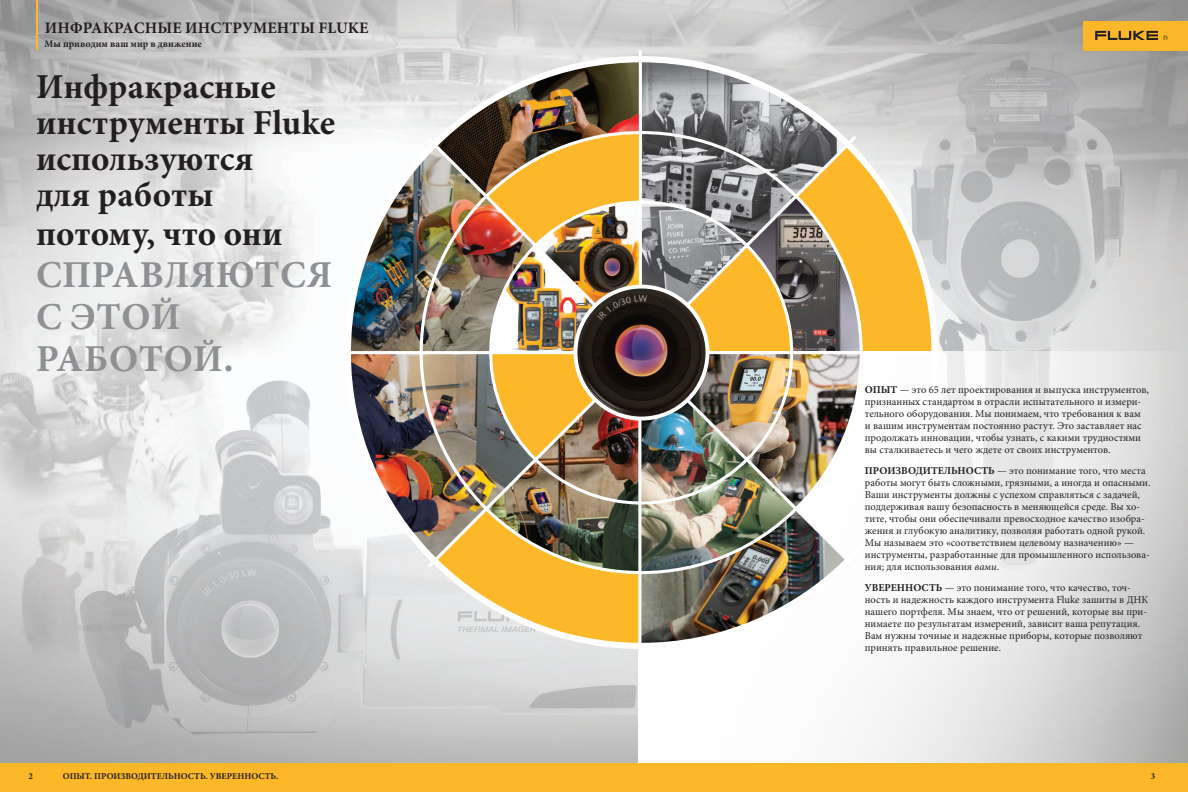
<style>
.page{position:relative;width:1188px;height:792px;background:#fff}
.page>*{position:absolute;margin:0;border:0;box-sizing:border-box;transform-origin:0 0}
.t1{font:700 38px/42px "Minion Pro";letter-spacing:.01em;color:#8e9093}
.t2{font:700 35px/36px "Minion Pro";color:#231f20}
.t3{font:700 16px "Minion Pro";letter-spacing:.01em;color:#231f20}
.t4{font:10.5px/12px "Minion Pro";color:#231f20}
.t5{font:700 10.5px "Minion Pro";color:#231f20}
.t6{font:700 10px "Minion Pro";color:#231f20}
.t7{font:700 9px "Minion Pro";color:#231f20}
.s1{font-size:40.5px}
.s2{font-weight:700}
.s3{font-style:italic}
</style>
<div class="page">
<img style="left:0;top:0;width:1188px;height:763px">
<img style="left:911px;top:59px;width:108px;height:292px">
<img style="left:79px;top:380px;width:559px;height:355px">
<svg style="left:638px;top:351px;width:550px;height:412px"></svg>
<img style="left:640px;top:304px;width:48px;height:97px">
<svg style="left:436px;top:571px;width:202px;height:74px;background:#f3cb74"></svg>
<img style="left:350px;top:354px;width:74px;height:206px">
<img style="left:487px;top:401px;width:196px;height:172px">
<svg style="left:860px;top:145px;width:73px;height:206px;background:#f1c972"></svg>
<img style="left:349px;top:146px;width:75px;height:205px">
<img style="left:688px;top:352px;width:177px;height:157px">
<img style="left:642px;top:61px;width:205px;height:141px">
<img style="left:860px;top:196px;width:3px;height:142px">
<img style="left:641px;top:202px;width:42px;height:102px">
<img style="left:641px;top:510px;width:207px;height:135px">
<img style="left:435px;top:59px;width:204px;height:71px">
<hr style="left:639px;top:50px;width:3px;height:236px;background:#fff">
<hr style="left:707px;top:351px;width:235px;height:3px;background:#fff">
<hr style="left:638px;top:418px;width:3px;height:236px;background:#fff">
<img style="left:683px;top:395px;width:176px;height:177px">
<svg style="left:683px;top:133px;width:177px;height:219px;background:#a38e66"></svg>
<hr style="left:341px;top:351px;width:234px;height:3px;background:#fff">
<img style="left:424px;top:130px;width:216px;height:441px">
<hr style="left:36px;top:0;width:2px;height:50px;background:#fcb828">
<div style="left:1084px;top:22px;width:104px;height:29px;background:#fcb828"></div>
<svg style="left:1095px;top:31px;width:73px;height:10px"></svg>
<div style="left:0;top:763px;width:1188px;height:29px;background:#fcb828"></div>
<h3 class="t3" style="left:45px;top:17px;width:153px">Инфракрасные ИНСТ</h3>
<h3 class="t3" style="left:232px;top:17px;width:23px">РУМЕНТЫ</h3>
<h3 class="t3" style="left:318px;top:17px;width:52px">FLUKE</h3>
<p class="t6" style="left:45px;top:37px;width:159px">Мы приводим ваш мир в движение</p>
<h2 class="t2" style="left:36px;top:69px;width:301px">Инфракрасные инструменты Fluke используются<br>для работы</h2>
<h2 class="t2" style="left:36px;top:216px;width:248px">потому, что они</h2>
<h1 class="t1" style="left:36px;top:254px;width:298px">справляются с этой работой<span class="s1">.</span></h1>
<p class="t5" style="left:865px;top:382px;width:9px">ОПЫТ</p>
<p class="t4" style="left:865px;top:384px;width:286px;text-indent:35px">— это 65 лет проектирования и выпуска инструментов, признанных стандартом в отрасли испытательного и измери&shy;тельного оборудования. Мы понимаем, что требования к вам и вашим инструментам постоянно растут. Это заставляет нас продолжать инновации, чтобы узнать, с какими трудностями вы сталкиваетесь и чего ждете от своих инструментов.</p>
<p class="t5" style="left:865px;top:463px;width:23px">ПРОИЗВОДИТЕЛ</p>
<p class="t5" style="left:951px;top:463px;width:15px">ЬНОСТ</p>
<p class="t4" style="left:865px;top:465px;width:287px;text-indent:123px"><span class="s2">Ь</span> — это понимание того, что места работы могут быть сложными, грязными, а иногда и опасными.<br>Ваши инструменты должны с успехом справляться с задачей, поддерживая вашу безопасность в меняющейся среде. Вы хо&shy;тите, чтобы они обеспечивали превосходное качество изобра&shy;жения и глубокую аналитику, позволяя работать одной рукой.<br>Мы называем это «соответствием целевому назначению» — инструменты, разработанные для промышленного использова&shy;ния; для использования <span class="s3">вами</span>.</p>
<p class="t5" style="left:865px;top:580px;width:8px">УВЕ</p>
<p class="t5" style="left:885px;top:580px;width:15px">РЕННОСТ</p>
<p class="t4" style="left:865px;top:582px;width:285px;text-indent:71px"><span class="s2">Ь</span> — это понимание того, что качество, точ&shy;ность и надежность каждого инструмента Fluke зашиты в ДНК нашего портфеля. Мы знаем, что от решений, которые вы при&shy;нимаете по результатам измерений, зависит ваша репутация.<br>Вам нужны точные и надежные приборы, которые позволяют принять правильное решение.</p>
<p class="t7" style="left:28px;top:770px;width:6px">2</p>
<p class="t7" style="left:63px;top:770px;width:8px">ОПЫТ</p>
<p class="t7" style="left:90px;top:770px;width:24px">. ПРОИЗВОДИТЕЛ</p>
<p class="t7" style="left:168px;top:770px;width:13px">ЬНОСТ</p>
<p class="t7" style="left:200px;top:770px;width:17px">Ь. УВЕ</p>
<p class="t7" style="left:227px;top:770px;width:13px">РЕННОСТ</p>
<p class="t7" style="left:271px;top:770px;width:9px">Ь.</p>
<p class="t7" style="left:1151px;top:770px;width:6px">3</p>
</div>
